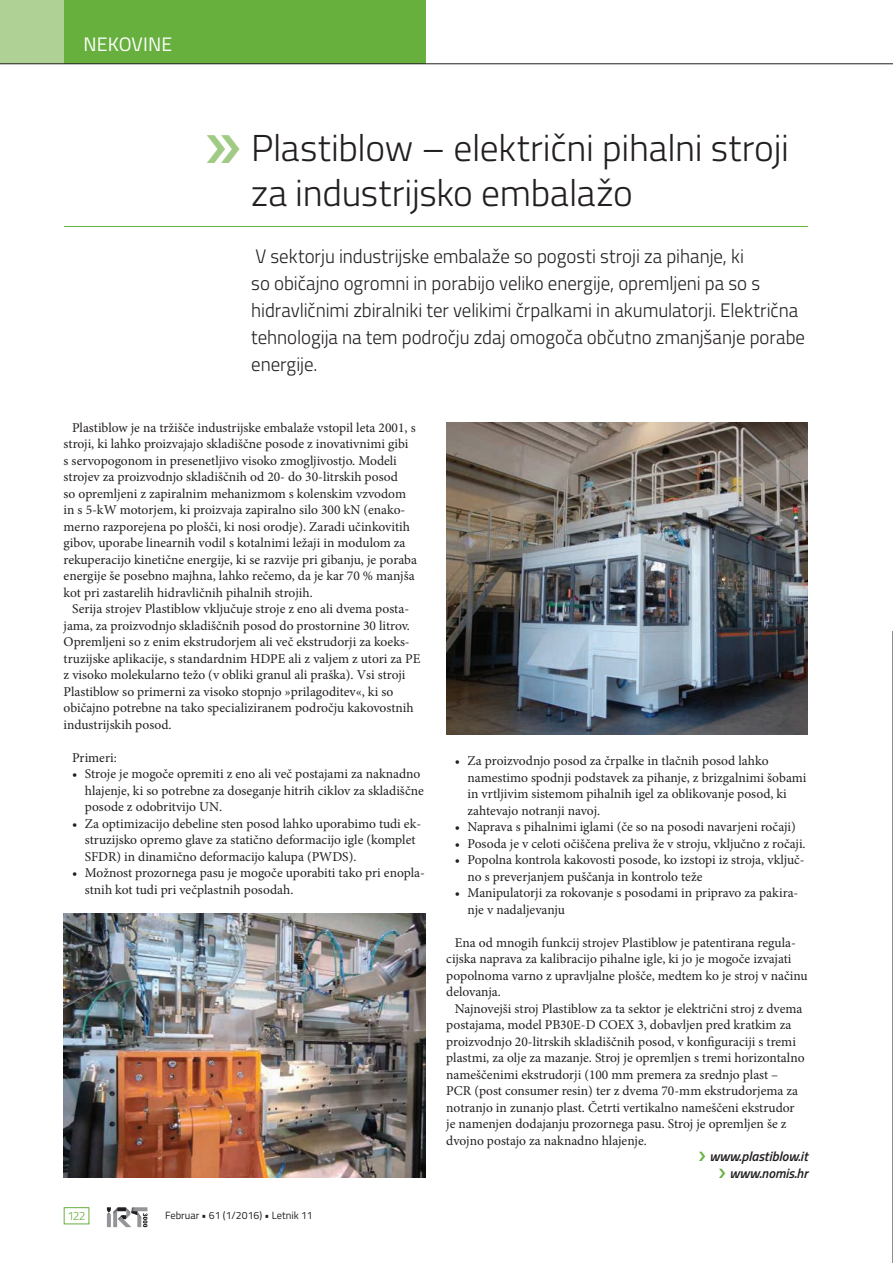
<style>
.page{position:relative;width:893px;height:1263px;background:#fff}
.page>*{position:absolute;margin:0;border:0;box-sizing:border-box;transform-origin:0 0}
.Članek_naslov{font:300 37.5px/45px "Titillium";letter-spacing:-.01em;color:#231f20}
.Članek_naslov-2{font:300 19.5px/27px "Titillium";letter-spacing:-.005em;color:#231f20}
.t1{font:19.5px "Titillium";letter-spacing:.01em;color:#fff}
.vsebina_-_body_text{font:13.5px/16.5px "Minion Pro";color:#231f20}
.Novica_-_url{font:italic 600 13.5px "Titillium";color:#231f20}
.t2{font:300 12px "Titillium";color:#67b03e}
.t3{font:10.5px "Titillium";color:#231f20}
</style>
<div class="page">
<svg style="left:107px;top:1207px;width:40px;height:20px"></svg>
<div style="left:64px;top:1207px;width:25px;height:17px;border:1px solid #67b03e"></div>
<div style="left:0;top:0;width:64px;height:64px;background:#afd195"></div>
<div style="left:64px;top:0;width:361px;height:64px;background:#67b03e"></div>
<hr style="left:64px;top:226px;width:744px;height:1px;background:#67b03e">
<img style="left:64px;top:913px;width:361px;height:265px">
<img style="left:446px;top:422px;width:362px;height:313px">
<svg style="left:892px;top:631px;width:1px;height:632px"></svg>
<hr style="left:0;top:63px;width:893px;height:1px;background:#231f20">
<h2 class="t1" style="left:83px;top:30px;width:90px">NEKOVINE</h2>
<p class="Članek_naslov" style="left:251px;top:123px;width:539px">Plastiblow – električni pihalni stroji za industrijsko embalažo</p>
<p class="Članek_naslov-2" style="left:251px;top:241px;width:555px">V sektorju industrijske embalaže so pogosti stroji za pihanje, ki<br>so običajno ogromni in porabijo veliko energije, opremljeni pa so s hidravličnimi zbiralniki ter velikimi črpalkami in akumulatorji. Električna tehnologija na tem področju zdaj omogoča občutno zmanjšanje porabe energije.</p>
<p class="vsebina_-_body_text" style="left:64px;top:419px;width:355px;text-indent:9px">Plastiblow je na tržišče industrijske embalaže vstopil leta 2001, s stroji, ki lahko proizvajajo skladiščne posode z inovativnimi gibi<br>s servopogonom in presenetljivo visoko zmogljivostjo. Modeli strojev za proizvodnjo skladiščnih od 20- do 30-litrskih posod<br>so opremljeni z zapiralnim mehanizmom s kolenskim vzvodom in s 5-kW motorjem, ki proizvaja zapiralno silo 300 kN (enako&shy;merno razporejena po plošči, ki nosi orodje). Zaradi učinkovitih gibov, uporabe linearnih vodil s kotalnimi ležaji in modulom za rekuperacijo kinetične energije, ki se razvije pri gibanju, je poraba energije še posebno majhna, lahko rečemo, da je kar 70 % manjša kot pri zastarelih hidravličnih pihalnih strojih.</p>
<p class="vsebina_-_body_text" style="left:64px;top:601px;width:358px;text-indent:9px">Serija strojev Plastiblow vključuje stroje z eno ali dvema posta&shy;jama, za proizvodnjo skladiščnih posod do prostornine 30 litrov.<br>Opremljeni so z enim ekstrudorjem ali več ekstrudorji za koeks&shy;truzijske aplikacije, s standardnim HDPE ali z valjem z utori za PE z visoko molekularno težo (v obliki granul ali praška). Vsi stroji Plastiblow so primerni za visoko stopnjo »prilagoditev«, ki so običajno potrebne na tako specializiranem področju kakovostnih industrijskih posod.</p>
<p class="vsebina_-_body_text" style="left:72px;top:749px;width:46px">Primeri:</p>
<p class="vsebina_-_body_text" style="left:85px;top:766px;width:340px;text-indent:-13px">• Stroje je mogoče opremiti z eno ali več postajami za naknadno hlajenje, ki so potrebne za doseganje hitrih ciklov za skladiščne posode z odobritvijo UN.</p>
<p class="vsebina_-_body_text" style="left:85px;top:815px;width:338px;text-indent:-13px">• Za optimizacijo debeline sten posod lahko uporabimo tudi ek&shy;struzijsko opremo glave za statično deformacijo igle (komplet<br>SFDR) in dinamično deformacijo kalupa (PWDS).</p>
<p class="vsebina_-_body_text" style="left:85px;top:865px;width:342px;text-indent:-13px">• Možnost prozornega pasu je mogoče uporabiti tako pri enopla&shy;stnih kot tudi pri večplastnih posodah.</p>
<p class="t2" style="left:67px;top:1207px;width:20px">122</p>
<p class="t3" style="left:165px;top:1207px;width:149px">Februar • 61 (1/2016) • Letnik 11</p>
<p class="vsebina_-_body_text" style="left:468px;top:753px;width:340px;text-indent:-13px">• Za proizvodnjo posod za črpalke in tlačnih posod lahko namestimo spodnji podstavek za pihanje, z brizgalnimi šobami in vrtljivim sistemom pihalnih igel za oblikovanje posod, ki zahtevajo notranji navoj.</p>
<p class="vsebina_-_body_text" style="left:455px;top:819px;width:342px">• Naprava s pihalnimi iglami (če so na posodi navarjeni ročaji)</p>
<p class="vsebina_-_body_text" style="left:455px;top:835px;width:352px">• Posoda je v celoti očiščena preliva že v stroju, vključno z ročaji.</p>
<p class="vsebina_-_body_text" style="left:468px;top:852px;width:339px;text-indent:-13px">• Popolna kontrola kakovosti posode, ko izstopi iz stroja, vključ&shy;no s preverjanjem puščanja in kontrolo teže</p>
<p class="vsebina_-_body_text" style="left:468px;top:885px;width:332px;text-indent:-13px">• Manipulatorji za rokovanje s posodami in pripravo za pakira&shy;nje v nadaljevanju</p>
<p class="vsebina_-_body_text" style="left:446px;top:934px;width:363px;text-indent:9px">Ena od mnogih funkcij strojev Plastiblow je patentirana regula&shy;cijska naprava za kalibracijo pihalne igle, ki jo je mogoče izvajati popolnoma varno z upravljalne plošče, medtem ko je stroj v načinu delovanja.</p>
<p class="vsebina_-_body_text" style="left:446px;top:1000px;width:360px;text-indent:9px">Najnovejši stroj Plastiblow za ta sektor je električni stroj z dvema postajama, model PB30E-D COEX 3, dobavljen pred kratkim za proizvodnjo 20-litrskih skladiščnih posod, v konfiguraciji s tremi plastmi, za olje za mazanje. Stroj je opremljen s tremi horizontalno nameščenimi ekstrudorji (100 mm premera za srednjo plast – PCR (post consumer resin) ter z dvema 70-mm ekstrudorjema za notranjo in zunanjo plast. Četrti vertikalno nameščeni ekstrudor je namenjen dodajanju prozornega pasu. Stroj je opremljen še z dvojno postajo za naknadno hlajenje.</p>
<p class="Novica_-_url" style="left:709px;top:1146px;width:100px">www.plastiblow.it</p>
<p class="Novica_-_url" style="left:729px;top:1163px;width:80px">www.nomis.hr</p>
</div>
